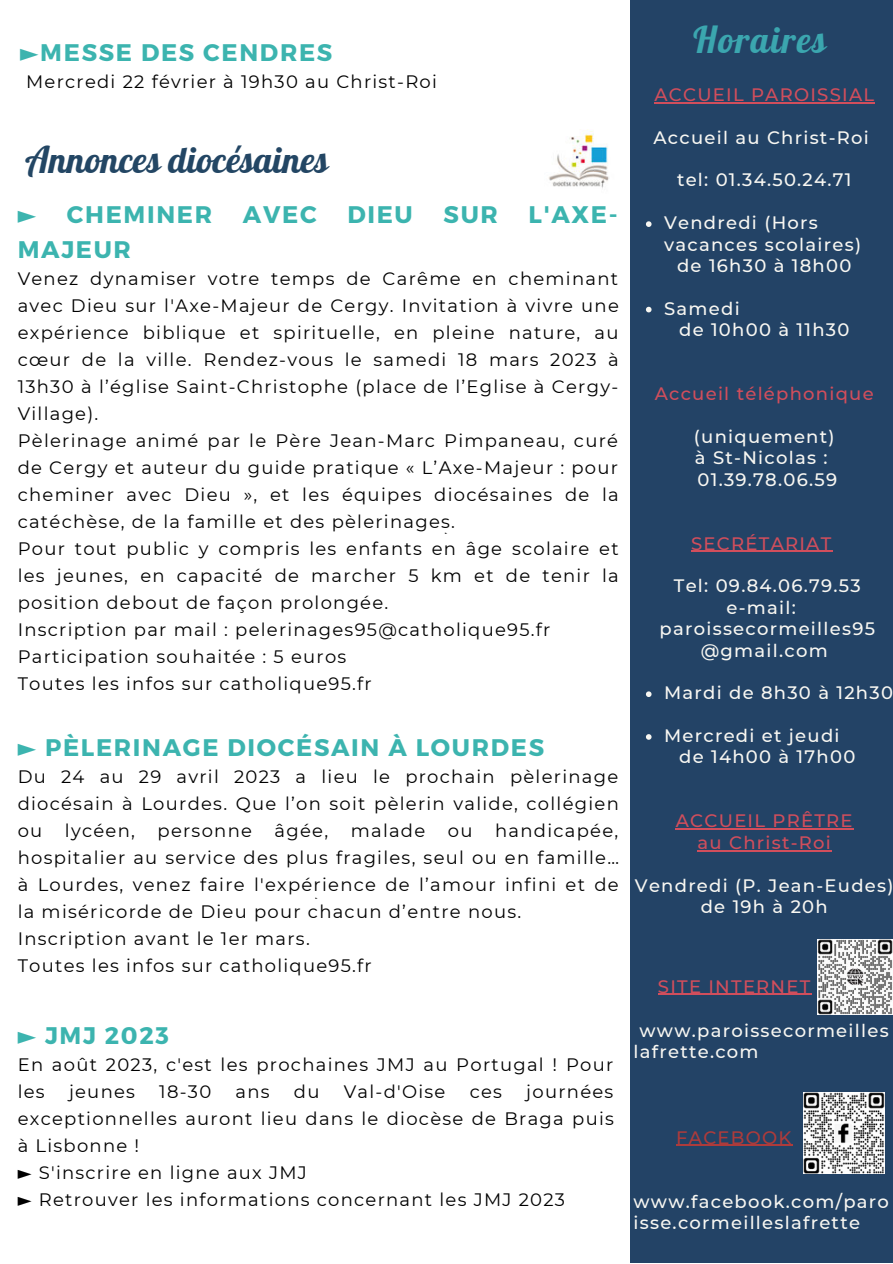
<style>
.page{position:relative;width:893px;height:1264px;background:#fff}
.page>*{position:absolute;margin:0;border:0;box-sizing:border-box;transform-origin:0 0}
.t1{font:36px "Lobster";color:#234664}
.t2{font:36px "Lobster";letter-spacing:.04em;color:#3ba6af}
.t3{font:700 24px "Montserrat";letter-spacing:.07em;color:#3cb4af}
.t4{font:700 24px "DejaVu Sans";color:#3cb4af}
.t5{font:18px/27px "Montserrat";letter-spacing:.07em;color:#000}
.t6{font:500 18px/21.3px "Montserrat";letter-spacing:.07em;color:#f8f7f2}
.t7{font:500 18px/21.3px "Montserrat";letter-spacing:.07em;color:#d14e5c;text-align:center}
.t8{font:500 18px "Montserrat";letter-spacing:.07em;color:#ad3b3b}
.t9{font:2.85px "DejaVu Sans";color:#000}
.s1{font-family:"DejaVu Sans"}
</style>
<div class="page">
<div style="left:630px;top:0;width:262px;height:1262px;background:#234366"></div>
<svg style="left:646px;top:221px;width:5px;height:6px"></svg>
<svg style="left:646px;top:307px;width:5px;height:5px"></svg>
<svg style="left:646px;top:691px;width:5px;height:6px"></svg>
<svg style="left:646px;top:734px;width:5px;height:5px"></svg>
<hr style="left:654px;top:102px;width:221px;height:1px;background:#d14e5c">
<hr style="left:691px;top:551px;width:141px;height:1px;background:#d14e5c">
<hr style="left:675px;top:828px;width:178px;height:1px;background:#d14e5c">
<hr style="left:697px;top:850px;width:135px;height:1px;background:#d14e5c">
<hr style="left:658px;top:993px;width:153px;height:2px;background:#d14e5c">
<hr style="left:676px;top:1144px;width:116px;height:1px;background:#ad3b3b">
<img style="left:817px;top:939px;width:75px;height:75px">
<img style="left:803px;top:1092px;width:81px;height:81px">
<img style="left:548px;top:129px;width:61px;height:59px">
<h2 class="t3" style="left:20px;top:37px;width:314px"><span class="s1">►</span>MESSE DES CENDRES</h2>
<p class="t5" style="left:26px;top:67px;width:412px">Mercredi 22 février à 19h30 au Christ-Roi</p>
<h1 class="t1" style="left:25px;top:137px;width:305px">Annonces diocésaines</h1>
<h2 class="t4" style="left:18px;top:195px;width:20px">►</h2>
<h2 class="t3" style="left:67px;top:200px;width:147px">CHEMINER</h2>
<h2 class="t3" style="left:243px;top:200px;width:75px">AVEC</h2>
<h2 class="t3" style="left:347px;top:200px;width:67px">DIEU</h2>
<h2 class="t3" style="left:443px;top:200px;width:56px">SUR</h2>
<h2 class="t3" style="left:528px;top:200px;width:90px">L'AXE-</h2>
<h2 class="t3" style="left:18px;top:235px;width:115px">MAJEUR</h2>
<p class="t5" style="left:18px;top:264px;width:602px">Venez dynamiser votre temps de Carême en cheminant avec Dieu sur l'Axe-Majeur de Cergy. Invitation à vivre une expérience biblique et spirituelle, en pleine nature, au cœur de la ville. Rendez-vous le samedi 18 mars 2023 à 13h30 à l’église Saint-Christophe (place de l’Eglise à Cergy-Village).<br>Pèlerinage animé par le Père Jean-Marc Pimpaneau, curé de Cergy et auteur du guide pratique « L’Axe-Majeur : pour cheminer avec Dieu », et les équipes diocésaines de la catéchèse, de la famille et des pèlerinages.<br>Pour tout public y compris les enfants en âge scolaire et les jeunes, en capacité de marcher 5 km et de tenir la position debout de façon prolongée.<br>Inscription par mail : pelerinages95@catholique95.fr Participation souhaitée : 5 euros<br>Toutes les infos sur catholique95.fr</p>
<h2 class="t3" style="left:18px;top:732px;width:528px"><span class="s1">►</span> PÈLERINAGE DIOCÉSAIN À LOURDES</h2>
<p class="t5" style="left:18px;top:762px;width:602px;text-align:justify">Du 24 au 29 avril 2023 a lieu le prochain pèlerinage diocésain à Lourdes. Que l’on soit pèlerin valide, collégien ou</p>
<p class="t9" style="left:445px;top:531px;width:4px">►</p>
<p class="t9" style="left:445px;top:628px;width:4px">►</p>
<p class="t5" style="left:18px;top:816px;width:602px;text-indent:477px">handicapée, hospitalier au service des plus fragiles, seul ou en famille… à Lourdes, venez faire l'expérience de l’amour infini et de la miséricorde de Dieu pour chacun d’entre nous.<br>Inscription avant le 1er mars.<br>Toutes les infos sur catholique95.fr</p>
<p class="t5" style="left:65px;top:816px;width:71px">lycéen,</p>
<p class="t5" style="left:157px;top:816px;width:96px">personne</p>
<p class="t5" style="left:274px;top:816px;width:55px">âgée,</p>
<p class="t5" style="left:351px;top:816px;width:76px">malade</p>
<p class="t5" style="left:448px;top:816px;width:26px">ou</p>
<p class="t9" style="left:315px;top:895px;width:4px">►</p>
<h2 class="t3" style="left:18px;top:1020px;width:153px"><span class="s1">►</span> JMJ 2023</h2>
<p class="t5" style="left:18px;top:1050px;width:597px">En août 2023, c'est les prochaines JMJ au Portugal ! Pour les</p>
<p class="t5" style="left:18px;top:1077px;width:597px;text-indent:508px">journées exceptionnelles auront lieu dans le diocèse de Braga puis à Lisbonne !<br><span class="s1">►</span> S'inscrire en ligne aux JMJ<br><span class="s1">►</span> Retrouver les informations concernant les JMJ 2023</p>
<p class="t5" style="left:69px;top:1077px;width:68px">jeunes</p>
<p class="t5" style="left:159px;top:1077px;width:53px">18-30</p>
<p class="t5" style="left:235px;top:1077px;width:36px">ans</p>
<p class="t5" style="left:294px;top:1077px;width:27px">du</p>
<p class="t5" style="left:344px;top:1077px;width:103px">Val-d'Oise</p>
<p class="t5" style="left:469px;top:1077px;width:34px">ces</p>
<h1 class="t2" style="left:693px;top:17px;width:134px">Horaires</h1>
<p class="t7" style="left:654px;top:83px;width:221px">ACCUEIL PAROISSIAL</p>
<p class="t6" style="left:653px;top:126px;width:217px">Accueil au Christ-Roi</p>
<p class="t6" style="left:677px;top:169px;width:176px">tel: 01.34.50.24.71</p>
<p class="t6" style="left:664px;top:211px;width:198px">Vendredi (Hors vacances scolaires)</p>
<p class="t6" style="left:677px;top:254px;width:176px">de 16h30 à 18h00</p>
<p class="t6" style="left:664px;top:297px;width:77px">Samedi</p>
<p class="t6" style="left:679px;top:318px;width:172px">de 10h00 à 11h30</p>
<p class="t7" style="left:654px;top:382px;width:220px">Accueil téléphonique</p>
<p class="t6" style="left:694px;top:425px;width:145px">(uniquement) à St-Nicolas :<br>01.39.78.06.59</p>
<p class="t7" style="left:691px;top:532px;width:142px">SECRÉTARIAT</p>
<p class="t6" style="left:673px;top:574px;width:188px">Tel: 09.84.06.79.53</p>
<p class="t6" style="left:726px;top:596px;width:71px">e-mail:</p>
<p class="t6" style="left:659px;top:617px;width:217px">paroissecormeilles95</p>
<p class="t6" style="left:700px;top:638px;width:128px">@gmail.com</p>
<p class="t6" style="left:664px;top:681px;width:230px">Mardi de 8h30 à 12h30</p>
<p class="t6" style="left:664px;top:724px;width:177px">Mercredi et jeudi</p>
<p class="t6" style="left:679px;top:745px;width:178px">de 14h00 à 17h00</p>
<p class="t7" style="left:675px;top:809px;width:178px">ACCUEIL PRÊTRE au Christ-Roi</p>
<p class="t6" style="left:635px;top:873px;width:260px;text-align:center">Vendredi (P. Jean-Eudes) de 19h à 20h</p>
<p class="t7" style="left:658px;top:975px;width:154px">SITE INTERNET</p>
<p class="t6" style="left:633px;top:1018px;width:256px;text-indent:6px">www.paroissecormeilles lafrette.com</p>
<p class="t8" style="left:676px;top:1124px;width:117px">FACEBOOK</p>
<p class="t6" style="left:633px;top:1189px;width:257px">www.facebook.com/paro isse.cormeilleslafrette</p>
</div>
